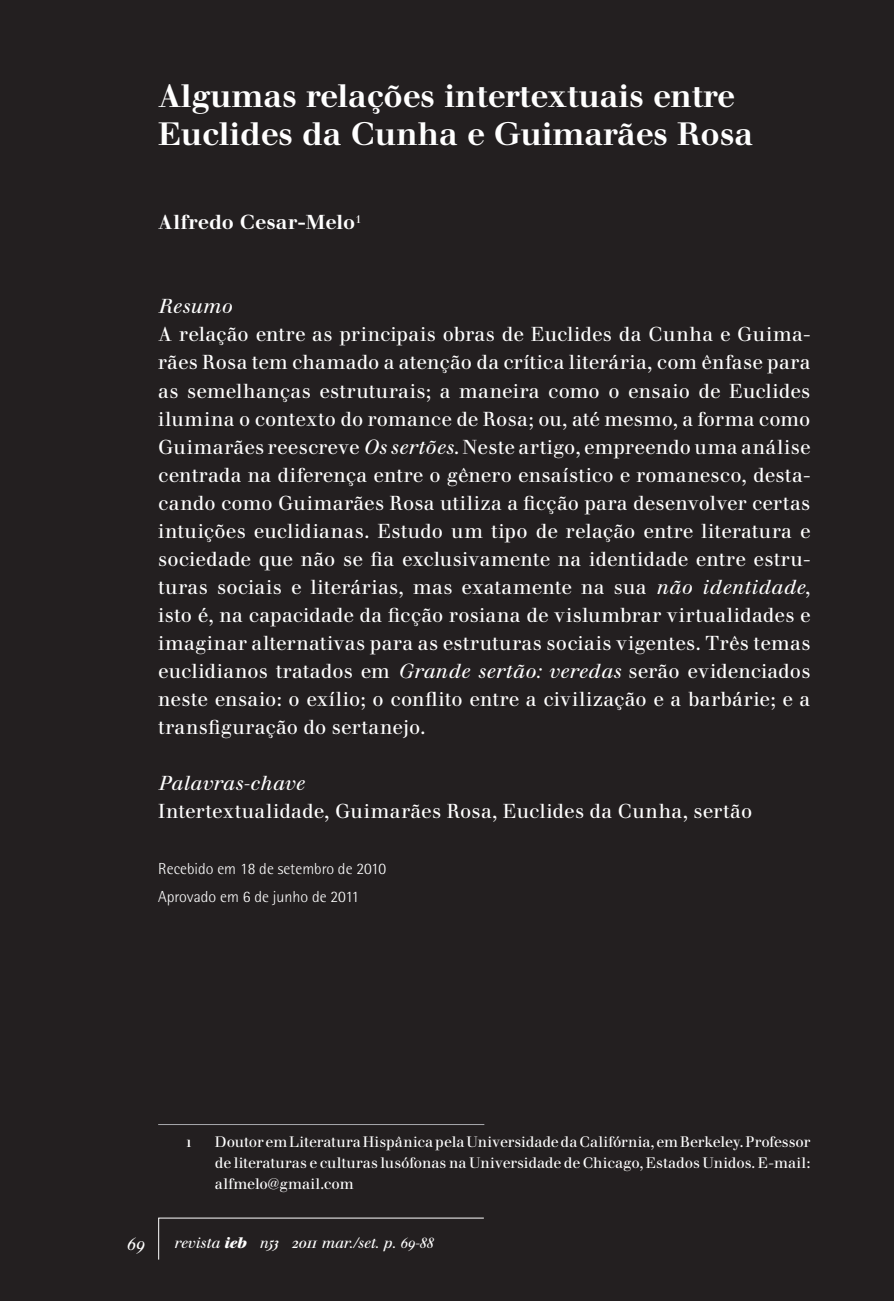
<style>
.page{position:relative;width:894px;height:1301px;background:#fff}
.page>*{position:absolute;margin:0;border:0;box-sizing:border-box;transform-origin:0 0}
.t1{font:500 32px/38px "Walbaum Book BQ";color:#fff}
.t2{font:20px/28px "Walbaum Book BQ";letter-spacing:.01em;color:#fff;text-align:justify}
.t3{font:italic 20px "Walbaum Book BQ";letter-spacing:.03em;color:#fff}
.t4{font:500 20px "Walbaum Book BQ";letter-spacing:.02em;color:#fff}
.t5{font:italic 18px "Walbaum Book BQ";color:#fff}
.t6{font:300 16px/28.8px "Rotis Semi Sans";color:#fff}
.t7{font:15px/21px "Walbaum Book BQ";color:#fff;text-align:justify}
.t8{font:italic 15px "Walbaum Book BQ";color:#fff}
.s1{font-style:italic}
.s2{font-weight:700}
</style>
<div class="page">
<div style="left:0;top:0;width:893px;height:1301px;background:#231f20"></div>
<svg style="left:158px;top:1217px;width:326px;height:43px"></svg>
<hr style="left:158px;top:1124px;width:326px;height:1px;background:#a8a9ad">
<h1 class="t1" style="left:158px;top:78px;width:596px">Algumas relações intertextuais entre<br>Euclides da Cunha e Guimarães Rosa</h1>
<p class="t4" style="left:158px;top:211px;width:205px">Alfredo Cesar-Melo<sup>1</sup></p>
<p class="t3" style="left:158px;top:295px;width:76px">Resumo</p>
<p class="t2" style="left:158px;top:321px;width:653px">A relação entre as principais obras de Euclides da Cunha e Guima&shy;rães Rosa tem chamado a atenção da crítica literária, com ênfase para as semelhanças estruturais; a maneira como o ensaio de Euclides ilumina o contexto do romance de Rosa; ou, até mesmo, a forma como Guimarães reescreve <span class="s1">Os sertões</span>. Neste artigo, empreendo uma análise centrada na diferença entre o gênero ensaístico e romanesco, desta&shy;cando como Guimarães Rosa utiliza a ficção para desenvolver certas intuições euclidianas. Estudo um tipo de relação entre literatura e sociedade que não se fia exclusivamente na identidade entre estru&shy;turas sociais e literárias, mas exatamente na sua <span class="s1">não identidade</span>, isto é, na capacidade da ficção rosiana de vislumbrar virtualidades e imaginar alternativas para as estruturas sociais vigentes. Três temas euclidianos tratados em <span class="s1">Grande sertão: veredas</span> serão evidenciados neste ensaio: o exílio; o conflito entre a civilização e a barbárie; e a transfiguração do sertanejo.</p>
<p class="t3" style="left:158px;top:771px;width:147px">Palavras-chave</p>
<p class="t2" style="left:158px;top:797px;width:595px">Intertextualidade, Guimarães Rosa, Euclides da Cunha, sertão</p>
<p class="t6" style="left:158px;top:854px;width:229px">Recebido em 18 de setembro de 2010<br>Aprovado em 6 de junho de 2011</p>
<p class="t7" style="left:186px;top:1131px;width:7px">1</p>
<p class="t7" style="left:215px;top:1131px;width:597px">Doutor em Literatura Hispânica pela Universidade da Califórnia, em Berkeley. Professor de literaturas e culturas lusófonas na Universidade de Chicago, Estados Unidos. E-mail: alfmelo@gmail.com</p>
<p class="t5" style="left:126px;top:1233px;width:19px">69</p>
<p class="t8" style="left:174px;top:1233px;width:260px">revista <span class="s2">ieb</span> n53 2011 mar./set. p. 69-88</p>
</div>
